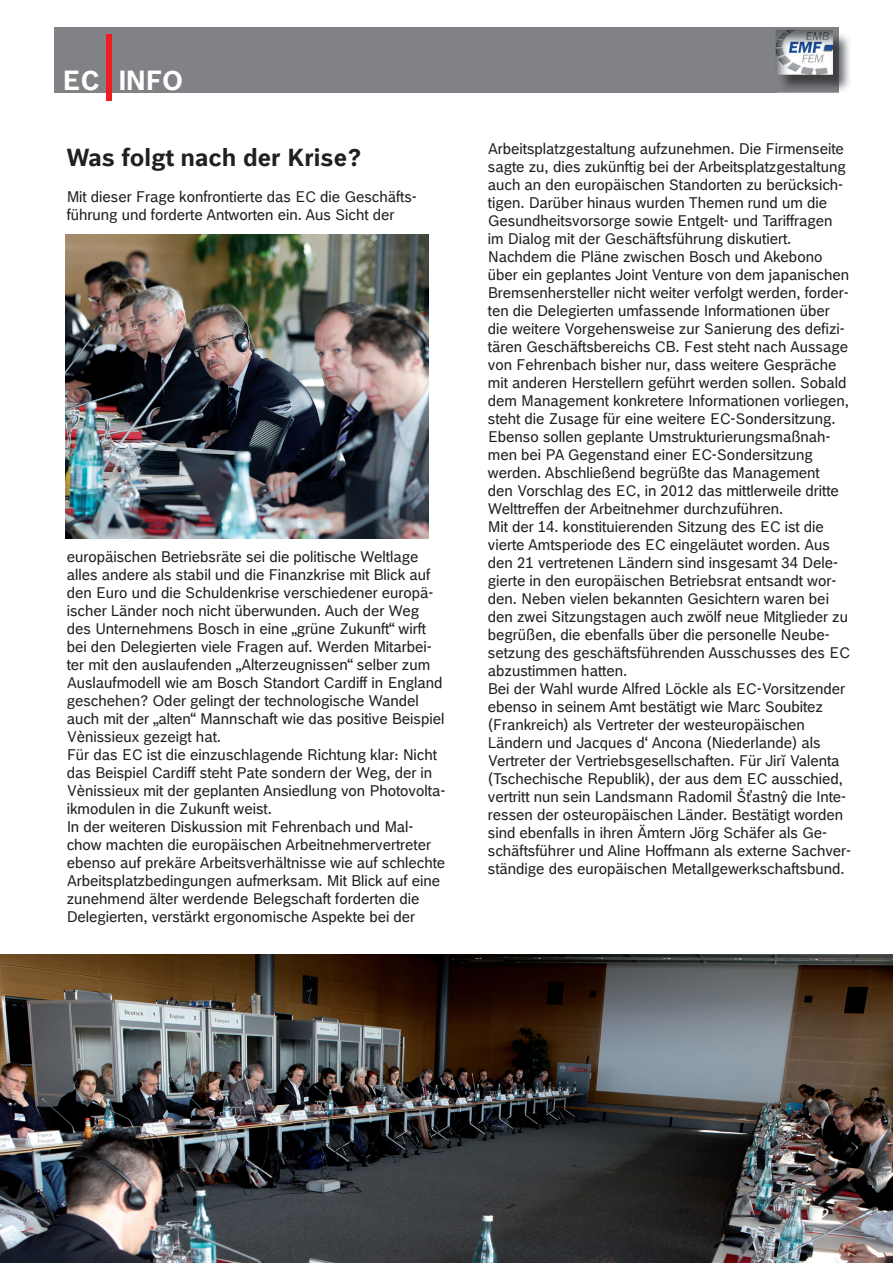
<style>
.page{position:relative;width:893px;height:1263px;background:#fff}
.page>*{position:absolute;margin:0;border:0;box-sizing:border-box;transform-origin:0 0}
.t1{font:72px "Bosch Office Sans";color:#ee1d23}
.t2{font:700 27px "Bosch Office Sans";color:#fff}
.t3{font:700 24px "Bosch Office Sans";color:#231f20}
.t4{font:15px/18px "Bosch Office Sans";color:#231f20}
</style>
<div class="page">
<div style="left:54px;top:27px;width:785px;height:65px;background:#808285"></div>
<img style="left:777px;top:34px;width:73px;height:59px">
<img style="left:777px;top:34px;width:62px;height:58px">
<img style="left:775px;top:30px;width:58px;height:26px">
<img style="left:777px;top:31px;width:56px;height:43px">
<img style="left:0;top:954px;width:893px;height:309px">
<img style="left:66px;top:234px;width:362px;height:305px">
<h1 class="t1" style="left:100px;top:19px;width:20px">|</h1>
<h2 class="t2" style="left:63px;top:64px;width:39px">EC</h2>
<h2 class="t2" style="left:119px;top:64px;width:66px">INFO</h2>
<h3 class="t3" style="left:67px;top:142px;width:297px">Was folgt nach der Krise?</h3>
<p class="t4" style="left:67px;top:187px;width:352px">Mit dieser Frage konfrontierte das EC die Geschäfts&shy;führung und forderte Antworten ein. Aus Sicht der</p>
<p class="t4" style="left:67px;top:547px;width:380px">europäischen Betriebsräte sei die politische Weltlage alles andere als stabil und die Finanzkrise mit Blick auf den Euro und die Schuldenkrise verschiedener europä&shy;ischer Länder noch nicht überwunden. Auch der Weg des Unternehmens Bosch in eine „grüne Zukunft“ wirft bei den Delegierten viele Fragen auf. Werden Mitarbei&shy;ter mit den auslaufenden „Alterzeugnissen“ selber zum Auslaufmodell wie am Bosch Standort Cardiff in England geschehen? Oder gelingt der technologische Wandel auch mit der „alten“ Mannschaft wie das positive Beispiel Vènissieux gezeigt hat.<br>Für das EC ist die einzuschlagende Richtung klar: Nicht das Beispiel Cardiff steht Pate sondern der Weg, der in Vènissieux mit der geplanten Ansiedlung von Photovolta&shy;ikmodulen in die Zukunft weist.<br>In der weiteren Diskussion mit Fehrenbach und Mal&shy;chow machten die europäischen Arbeitnehmervertreter ebenso auf prekäre Arbeitsverhältnisse wie auf schlechte Arbeitsplatzbedingungen aufmerksam. Mit Blick auf eine zunehmend älter werdende Belegschaft forderten die Delegierten, verstärkt ergonomische Aspekte bei der</p>
<p class="t4" style="left:488px;top:139px;width:365px">Arbeitsplatzgestaltung aufzunehmen. Die Firmenseite sagte zu, dies zukünftig bei der Arbeitsplatzgestaltung auch an den europäischen Standorten zu berücksich&shy;tigen. Darüber hinaus wurden Themen rund um die Gesundheitsvorsorge sowie Entgelt- und Tariffragen im Dialog mit der Geschäftsführung diskutiert.<br>Nachdem die Pläne zwischen Bosch und Akebono über ein geplantes Joint Venture von dem japanischen Bremsenhersteller nicht weiter verfolgt werden, forder&shy;ten die Delegierten umfassende Informationen über die weitere Vorgehensweise zur Sanierung des defizi&shy;tären Geschäftsbereichs CB. Fest steht nach Aussage von Fehrenbach bisher nur, dass weitere Gespräche mit anderen Herstellern geführt werden sollen. Sobald dem Management konkretere Informationen vorliegen, steht die Zusage für eine weitere EC-Sondersitzung.<br>Ebenso sollen geplante Umstrukturierungsmaßnah&shy;men bei PA Gegenstand einer EC-Sondersitzung werden. Abschließend begrüßte das Management<br>den Vorschlag des EC, in 2012 das mittlerweile dritte Welttreffen der Arbeitnehmer durchzuführen.<br>Mit der 14. konstituierenden Sitzung des EC ist die vierte Amtsperiode des EC eingeläutet worden. Aus den 21 vertretenen Ländern sind insgesamt 34 Dele&shy;gierte in den europäischen Betriebsrat entsandt wor&shy;den. Neben vielen bekannten Gesichtern waren bei den zwei Sitzungstagen auch zwölf neue Mitglieder zu begrüßen, die ebenfalls über die personelle Neube&shy;setzung des geschäftsführenden Ausschusses des EC abzustimmen hatten.<br>Bei der Wahl wurde Alfred Löckle als EC-Vorsitzender ebenso in seinem Amt bestätigt wie Marc Soubitez (Frankreich) als Vertreter der westeuropäischen Ländern und Jacques d‘ Ancona (Niederlande) als Vertreter der Vertriebsgesellschaften. Für Jirĭ Valenta (Tschechische Republik), der aus dem EC ausschied, vertritt nun sein Landsmann Radomil Šťastnŷ die Inte&shy;ressen der osteuropäischen Länder. Bestätigt worden sind ebenfalls in ihren Ämtern Jörg Schäfer als Ge&shy;schäftsführer und Aline Hoffmann als externe Sachver&shy;ständige des europäischen Metallgewerkschaftsbund.</p>
</div>
